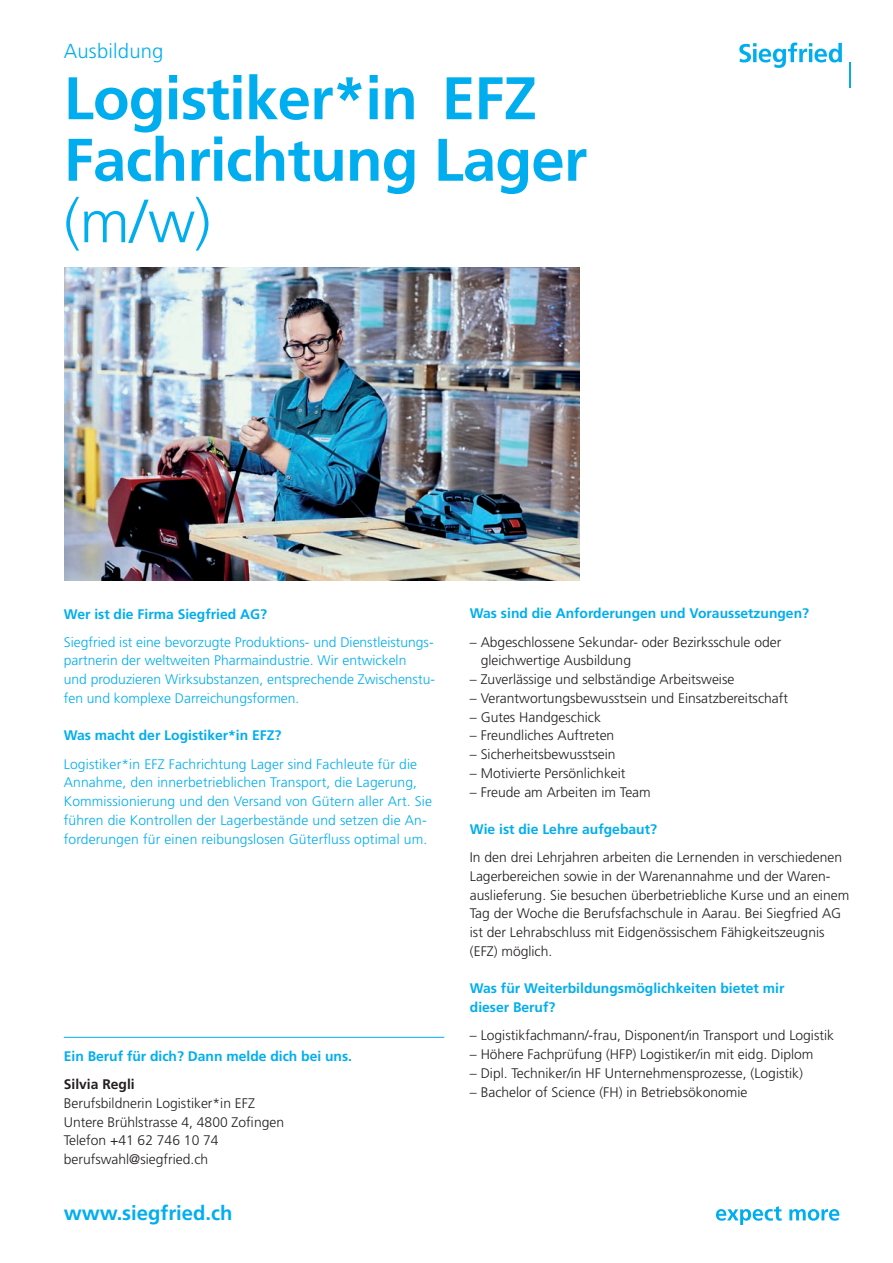
<style>
.page{position:relative;width:893px;height:1263px;background:#fff}
.page>*{position:absolute;margin:0;border:0;box-sizing:border-box;transform-origin:0 0}
.t1{font:700 60px/61.5px "Frutiger LT Std";letter-spacing:-.015em;color:#00aeef}
.t2{font:300 60px "Frutiger LT Std";color:#00aeef}
.t3{font:700 20.25px "Frutiger LT Std";color:#00aeef}
.t4{font:300 20.25px "Frutiger LT Std";letter-spacing:.01em;color:#00aeef}
.t5{font:300 13.8px/18.8px "Frutiger LT Std";color:#231f20}
.t6{font:300 13.8px/18.8px "Frutiger LT Std";letter-spacing:.01em;color:#00aeef}
.t7{font:700 13.8px/18.8px "Frutiger LT Std";color:#00aeef}
.t8{font:700 13.8px "Frutiger LT Std";color:#231f20}
</style>
<div class="page">
<img style="left:65px;top:268px;width:514px;height:313px">
<hr style="left:64px;top:1037px;width:380px;height:1px;background:#00aeef">
<svg style="left:716px;top:1206px;width:123px;height:19px"></svg>
<svg style="left:739px;top:43px;width:103px;height:25px"></svg>
<svg style="left:849px;top:62px;width:1px;height:26px"></svg>
<h2 class="t4" style="left:64px;top:39px;width:101px">Ausbildung</h2>
<h1 class="t1" style="left:64px;top:68px;width:525px">Logistiker*in EFZ<br>Fachrichtung Lager</h1>
<h1 class="t2" style="left:64px;top:188px;width:149px">(m/w)</h1>
<p class="t7" style="left:64px;top:604px;width:205px">Wer ist die Firma Siegfried AG?</p>
<p class="t6" style="left:64px;top:633px;width:373px">Siegfried ist eine bevorzugte Produktions- und Dienstleistungs&shy;partnerin der weltweiten Pharmaindustrie. Wir entwickeln<br>und produzieren Wirksubstanzen, entsprechende Zwischenstu&shy;fen und komplexe Darreichungsformen.</p>
<p class="t7" style="left:64px;top:726px;width:219px">Was macht der Logistiker*in EFZ?</p>
<p class="t6" style="left:64px;top:754px;width:370px">Logistiker*in EFZ Fachrichtung Lager sind Fachleute für die Annahme, den innerbetrieblichen Transport, die Lagerung, Kommissionierung und den Versand von Gütern aller Art. Sie führen die Kontrollen der Lagerbestände und setzen die An&shy;forderungen für einen reibungslosen Güterfluss optimal um.</p>
<p class="t7" style="left:64px;top:1047px;width:290px">Ein Beruf für dich? Dann melde dich bei uns.</p>
<p class="t8" style="left:64px;top:1076px;width:72px">Silvia Regli</p>
<p class="t5" style="left:64px;top:1094px;width:222px">Berufsbildnerin Logistiker*in EFZ<br>Untere Brühlstrasse 4, 4800 Zofingen<br>Telefon +41 62 746 10 74 berufswahl@siegfried.ch</p>
<h2 class="t3" style="left:64px;top:1201px;width:170px">www.siegfried.ch</h2>
<p class="t7" style="left:470px;top:604px;width:341px">Was sind die Anforderungen und Voraussetzungen?</p>
<p class="t5" style="left:481px;top:633px;width:302px;text-indent:-11px">– Abgeschlossene Sekundar- oder Bezirksschule oder gleichwertige Ausbildung</p>
<p class="t5" style="left:470px;top:670px;width:266px">– Zuverlässige und selbständige Arbeitsweise</p>
<p class="t5" style="left:470px;top:689px;width:320px">– Verantwortungsbewusstsein und Einsatzbereitschaft</p>
<p class="t5" style="left:470px;top:708px;width:133px">– Gutes Handgeschick</p>
<p class="t5" style="left:470px;top:726px;width:146px">– Freundliches Auftreten</p>
<p class="t5" style="left:470px;top:745px;width:147px">– Sicherheitsbewusstsein</p>
<p class="t5" style="left:470px;top:764px;width:157px">– Motivierte Persönlichkeit</p>
<p class="t5" style="left:470px;top:783px;width:182px">– Freude am Arbeiten im Team</p>
<p class="t7" style="left:470px;top:820px;width:189px">Wie ist die Lehre aufgebaut?</p>
<p class="t5" style="left:470px;top:848px;width:381px">In den drei Lehrjahren arbeiten die Lernenden in verschiedenen Lagerbereichen sowie in der Warenannahme und der Waren&shy;auslieferung. Sie besuchen überbetriebliche Kurse und an einem Tag der Woche die Berufsfachschule in Aarau. Bei Siegfried AG ist der Lehrabschluss mit Eidgenössischem Fähigkeitszeugnis (EFZ) möglich.</p>
<p class="t7" style="left:470px;top:979px;width:316px">Was für Weiterbildungsmöglichkeiten bietet mir dieser Beruf?</p>
<p class="t5" style="left:470px;top:1026px;width:366px">– Logistikfachmann/-frau, Disponent/in Transport und Logistik</p>
<p class="t5" style="left:470px;top:1045px;width:345px">– Höhere Fachprüfung (HFP) Logistiker/in mit eidg. Diplom</p>
<p class="t5" style="left:470px;top:1064px;width:335px">– Dipl. Techniker/in HF Unternehmensprozesse, (Logistik)</p>
<p class="t5" style="left:470px;top:1083px;width:279px">– Bachelor of Science (FH) in Betriebsökonomie</p>
</div>
